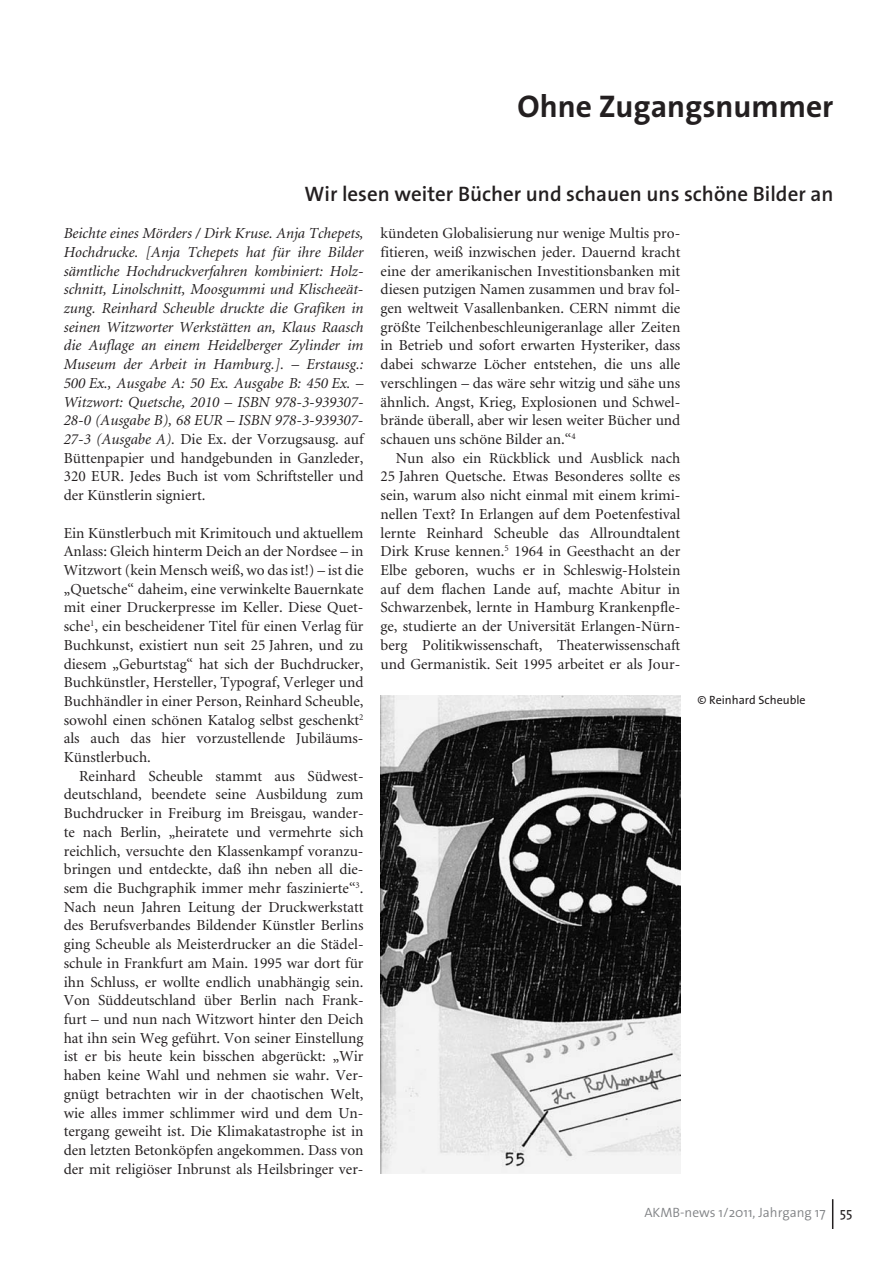
<style>
.page{position:relative;width:893px;height:1263px;background:#fff}
.page>*{position:absolute;margin:0;border:0;box-sizing:border-box;transform-origin:0 0}
.t1{font:700 31.5px "The Sans B7";color:#231f20}
.t2{font:600 21px "The Sans B6";color:#231f20}
.t3{font:15.3px/18.8px "Minion";color:#231f20;text-align:justify}
.t4{font:italic 15.3px/18.8px "Minion";color:#231f20;text-align:justify}
.t5{font:300 13.5px "The Sans B4";color:#808285}
.t6{font:12px "The Sans B5 Plain";color:#231f20}
.s1{font-style:normal}
.s2{font-family:"The Mix"}
.s3{font-family:"The Mix";font-weight:400;color:#231f20}
</style>
<div class="page">
<hr style="left:832px;top:1199px;width:1px;height:30px;background:#231f20">
<img style="left:381px;top:696px;width:299px;height:478px">
<h1 class="t1" style="left:518px;top:89px;width:317px">Ohne Zugangsnummer</h1>
<h2 class="t2" style="left:304px;top:183px;width:530px">Wir lesen weiter Bücher und schauen uns schöne Bilder an</h2>
<p class="t4" style="left:64px;top:224px;width:301px">Beichte eines Mörders / Dirk Kruse. Anja Tchepets, Hochdrucke. [Anja Tchepets hat für ihre Bilder sämtliche Hochdruckverfahren kombiniert: Holz&shy;schnitt, Linolschnitt, Moosgummi und Klischeeät&shy;zung. Reinhard Scheuble druckte die Grafiken in seinen Witzworter Werkstätten an, Klaus Raasch die Auflage an einem Heidelberger Zylinder im Museum der Arbeit in Hamburg.]. – Erstausg.:<br>500 Ex., Ausgabe A: 50 Ex. Ausgabe B: 450 Ex. – Witzwort: Quetsche, 2010 – ISBN 978-3-939307- 28-0 (Ausgabe B), 68 EUR – ISBN 978-3-939307- 27-3 (Ausgabe A). <span class="s1">Die Ex. der Vorzugsausg. auf Büttenpapier und handgebunden in Ganzleder, 320 EUR. Jedes Buch ist vom Schriftsteller und der Künstlerin signiert.</span></p>
<p class="t3" style="left:64px;top:524px;width:301px">Ein Künstlerbuch mit Krimitouch und aktuellem Anlass: Gleich hinterm Deich an der Nordsee – in Witzwort (kein Mensch weiß, wo das ist!) – ist die „Quetsche“ daheim, eine verwinkelte Bauernkate mit einer Druckerpresse im Keller. Diese Quet&shy;sche<sup>1</sup>, ein bescheidener Titel für einen Verlag für Buchkunst, existiert nun seit 25 Jahren, und zu diesem „Geburtstag“ hat sich der Buchdrucker, Buchkünstler, Hersteller, Typograf, Verleger und Buchhändler in einer Person, Reinhard Scheuble, sowohl einen schönen Katalog selbst geschenkt<sup>2 </sup>als auch das hier vorzustellende Jubiläums-Künstlerbuch.</p>
<p class="t3" style="left:64px;top:767px;width:301px;text-indent:15px">Reinhard Scheuble stammt aus Südwest&shy;deutschland, beendete seine Ausbildung zum Buchdrucker in Freiburg im Breisgau, wander&shy;te nach Berlin, „heiratete und vermehrte sich reichlich, versuchte den Klassenkampf voranzu&shy;bringen und entdeckte, daß ihn neben all die&shy;sem die Buchgraphik immer mehr faszinierte“<sup>3</sup>.<br>Nach neun Jahren Leitung der Druckwerkstatt des Berufsverbandes Bildender Künstler Berlins ging Scheuble als Meisterdrucker an die Städel&shy;schule in Frankfurt am Main. 1995 war dort für ihn Schluss, er wollte endlich unabhängig sein.<br>Von Süddeutschland über Berlin nach Frank&shy;furt – und nun nach Witzwort hinter den Deich hat ihn sein Weg geführt. Von seiner Einstellung ist er bis heute kein bisschen abgerückt: „Wir haben keine Wahl und nehmen sie wahr. Ver&shy;gnügt betrachten wir in der chaotischen Welt, wie alles immer schlimmer wird und dem Un&shy;tergang geweiht ist. Die Klimakatastrophe ist in den letzten Betonköpfen angekommen. Dass von der mit religiöser Inbrunst als Heilsbringer ver-</p>
<p class="t3" style="left:381px;top:224px;width:301px">kündeten Globalisierung nur wenige Multis pro&shy;fitieren, weiß inzwischen jeder. Dauernd kracht eine der amerikanischen Investitionsbanken mit diesen putzigen Namen zusammen und brav fol&shy;gen weltweit Vasallenbanken. CERN nimmt die größte Teilchenbeschleunigeranlage aller Zeiten in Betrieb und sofort erwarten Hysteriker, dass dabei schwarze Löcher entstehen, die uns alle verschlingen – das wäre sehr witzig und sähe uns ähnlich. Angst, Krieg, Explosionen und Schwel&shy;brände überall, aber wir lesen weiter Bücher und schauen uns schöne Bilder an.“<sup>4</sup></p>
<p class="t3" style="left:381px;top:449px;width:301px;text-indent:15px">Nun also ein Rückblick und Ausblick nach 25 Jahren Quetsche. Etwas Besonderes sollte es sein, warum also nicht einmal mit einem krimi&shy;nellen Text? In Erlangen auf dem Poetenfestival lernte Reinhard Scheuble das Allroundtalent Dirk Kruse kennen.<sup>5</sup> 1964 in Geesthacht an der Elbe geboren, wuchs er in Schleswig-Holstein auf dem flachen Lande auf, machte Abitur in Schwarzenbek, lernte in Hamburg Krankenpfle&shy;ge, studierte an der Universität Erlangen-Nürn&shy;berg Politikwissenschaft, Theaterwissenschaft und Germanistik. Seit 1995 arbeitet er als Jour-</p>
<p class="t6" style="left:697px;top:694px;width:110px">© Reinhard Scheuble</p>
<p class="t5" style="left:644px;top:1205px;width:210px">AKMB-news <span class="s2">1/2011</span>, Jahrgang <span class="s2">17</span> <span class="s3">55</span></p>
</div>
